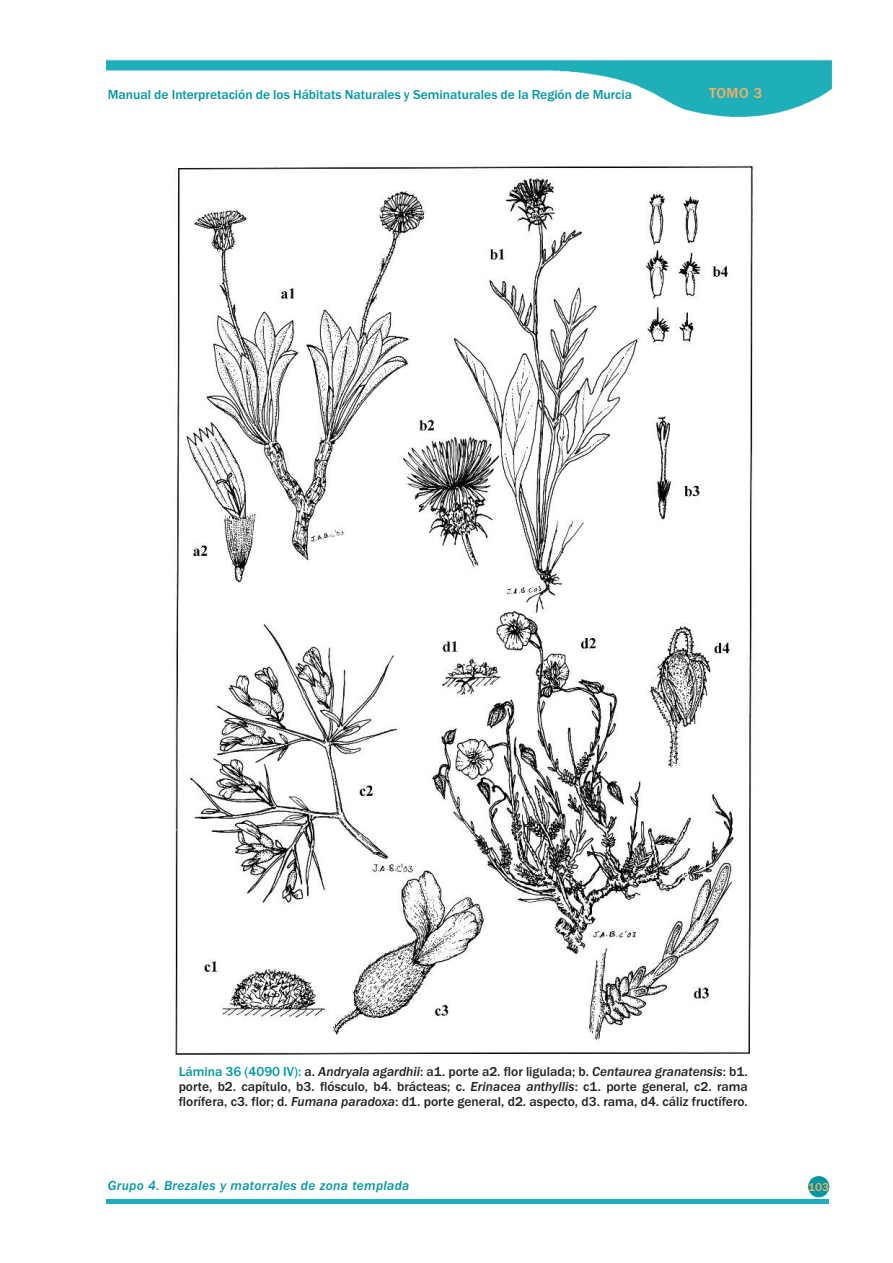
<style>
.page{position:relative;width:893px;height:1263px;background:#fff}
.page>*{position:absolute;margin:0;border:0;box-sizing:border-box;transform-origin:0 0}
.t1{font:500 15px "Franklin Gothic";color:#fab05f}
.t2{font:500 13.5px/15px "Franklin Gothic";color:#231f20;text-align:justify}
.t3{font:500 13.5px "Franklin Gothic";color:#0097a4}
.t4{font:italic 500 13.5px "Franklin Gothic";letter-spacing:.025em;color:#0097a4}
.t5{font:500 12px "Franklin Gothic";color:#fab05f}
.s1{color:#0097a4}
.s2{font-style:italic}
</style>
<div class="page">
<img style="left:106px;top:59px;width:727px;height:58px">
<hr style="left:106px;top:1199px;width:723px;height:4px;background:#1faebb">
<div style="left:808px;top:1176px;width:21px;height:21px;background:#0097a4;border-radius:50%"></div>
<img style="left:175px;top:165px;width:578px;height:890px">
<p class="t3" style="left:108px;top:86px;width:526px">Manual de Interpretación de los Hábitats Naturales y Seminaturales de la Región de Murcia</p>
<p class="t1" style="left:709px;top:84px;width:55px">TOMO 3</p>
<p class="t2" style="left:179px;top:1064px;width:571px"><span class="s1">Lámina 36 (4090 IV):</span> a. <span class="s2">Andryala agardhii</span>: a1. porte a2. flor ligulada; b. <span class="s2">Centaurea granatensis</span>: b1. porte, b2. capítulo, b3. flósculo, b4. brácteas; c. <span class="s2">Erinacea anthyllis</span>: c1. porte general, c2. rama florífera, c3. flor; d. <span class="s2">Fumana paradoxa</span>: d1. porte general, d2. aspecto, d3. rama, d4. cáliz fructífero.</p>
<p class="t4" style="left:108px;top:1178px;width:303px">Grupo 4. Brezales y matorrales de zona templada</p>
<p class="t5" style="left:808px;top:1179px;width:23px">103</p>
</div>
